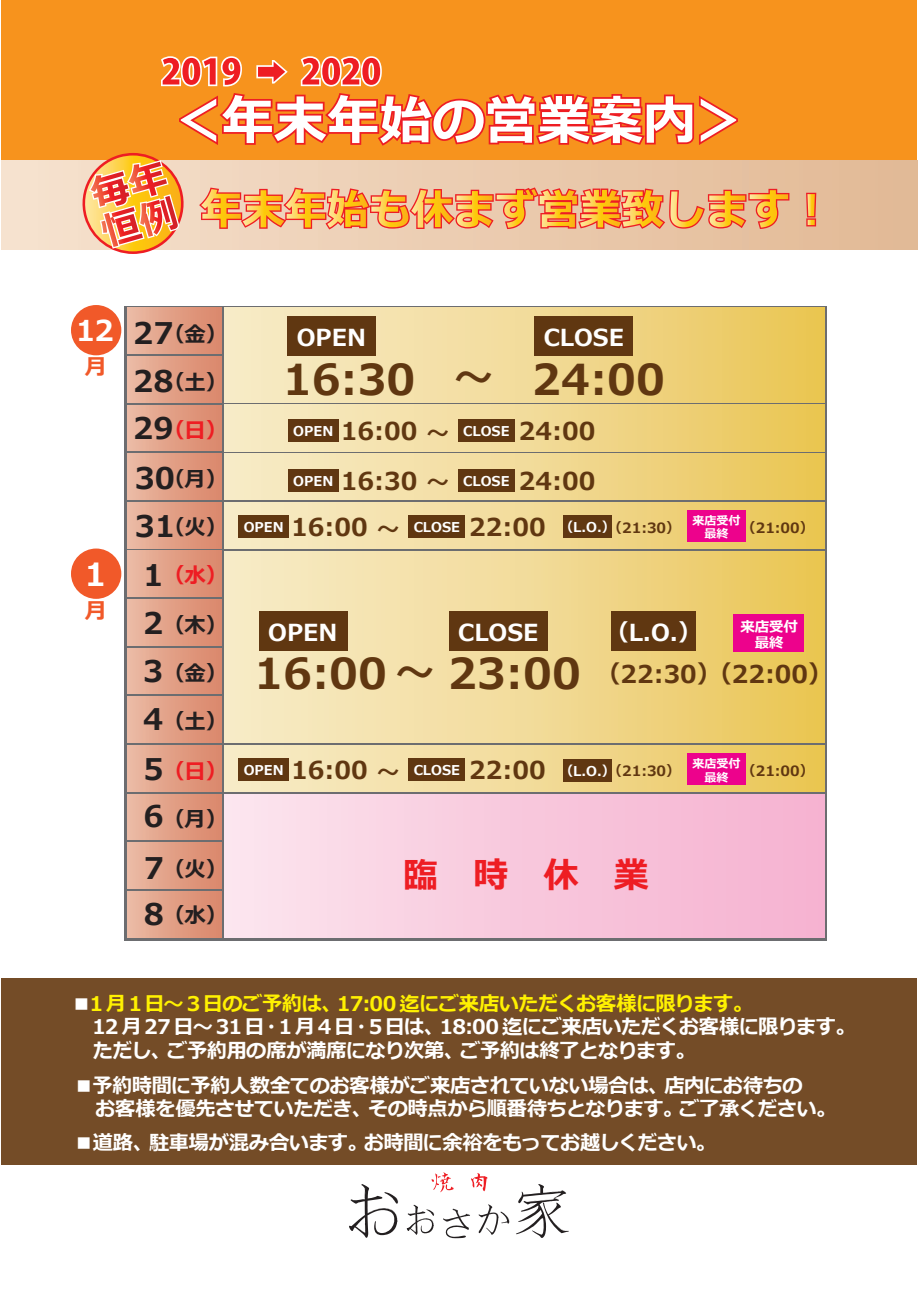
<style>
.page{position:relative;width:919px;height:1289px;background:#fff}
.page>*{position:absolute;margin:0;border:0;box-sizing:border-box;transform-origin:0 0}
.t1{font:700 42.6px "Meiryo";color:#603711}
.t2{font:700 35.1px "Meiryo";color:#ee1d23}
.t3{font:700 31.95px "Meiryo";color:#fff}
.t4{font:700 29.85px/48.3px "Meiryo";color:#231f20}
.t5{font:700 28.8px "Meiryo";color:#fff}
.t6{font:700 24.6px/49.5px "Meiryo";color:#603711}
.t7{font:700 24.45px "Meiryo";color:#603711}
.t8{font:700 23.4px "Meiryo";color:#fff}
.t9{font:700 22.35px "Meiryo";color:#f15929}
.t10{font:700 21.3px/46.2px "Meiryo";color:#231f20}
.t11{font:700 21.3px "Meiryo";color:#ee1d23}
.t12{font:700 20.25px/23.4px "Meiryo";letter-spacing:-.025em;color:#fff}
.t13{font:700 14.4px/16.2px "Meiryo";color:#fff;text-align:center}
.t14{font:700 14.1px "Meiryo";color:#603711}
.t15{font:700 13.5px "Meiryo";color:#fff}
.t16{font:700 12px "Meiryo";color:#fff}
.s1{font-size:38.4px}
.s2{font-size:22.2px}
.s3{font-size:13.5px;color:#fff}
.s4{color:#fff101}
</style>
<div class="page">
<svg style="left:125px;top:306px;width:701px;height:634px;background:#9f937f"></svg>
<svg style="left:349px;top:1184px;width:50px;height:54px"></svg>
<svg style="left:407px;top:1204px;width:28px;height:30px"></svg>
<svg style="left:443px;top:1208px;width:27px;height:30px"></svg>
<svg style="left:478px;top:1204px;width:32px;height:30px"></svg>
<svg style="left:516px;top:1184px;width:53px;height:54px"></svg>
<svg style="left:431px;top:1172px;width:22px;height:20px"></svg>
<svg style="left:471px;top:1173px;width:16px;height:18px"></svg>
<div style="left:2px;top:0;width:915px;height:163px;background:#f7931d"></div>
<svg style="left:2px;top:160px;width:915px;height:89px;background:#eacbae"></svg>
<div style="left:2px;top:978px;width:915px;height:187px;background:#744c27"></div>
<div style="left:127px;top:308px;width:95px;height:45px;background:linear-gradient(to right,#ebbaa4,#da8569)"></div>
<div style="left:127px;top:356px;width:95px;height:46px;background:linear-gradient(to right,#ebbaa4,#da8569)"></div>
<div style="left:127px;top:405px;width:95px;height:46px;background:linear-gradient(to right,#ebbaa4,#da8569)"></div>
<div style="left:127px;top:453px;width:95px;height:46px;background:linear-gradient(to right,#ebbaa4,#da8569)"></div>
<div style="left:127px;top:502px;width:95px;height:46px;background:linear-gradient(to right,#ebbaa4,#da8569)"></div>
<div style="left:127px;top:551px;width:95px;height:45px;background:linear-gradient(to right,#ebbaa4,#da8569)"></div>
<div style="left:127px;top:648px;width:95px;height:45px;background:linear-gradient(to right,#ebbaa4,#da8569)"></div>
<div style="left:127px;top:599px;width:95px;height:46px;background:linear-gradient(to right,#ebbaa4,#da8569)"></div>
<div style="left:127px;top:696px;width:95px;height:46px;background:linear-gradient(to right,#ebbaa4,#da8569)"></div>
<div style="left:127px;top:843px;width:95px;height:45px;background:linear-gradient(to right,#ebbaa4,#da8569)"></div>
<div style="left:127px;top:891px;width:95px;height:46px;background:linear-gradient(to right,#ebbaa4,#da8569)"></div>
<div style="left:225px;top:308px;width:599px;height:94px;background:linear-gradient(to right,#f5eacc,#eac659)"></div>
<div style="left:225px;top:551px;width:599px;height:192px;background:linear-gradient(to right,#f8edcf,#eac559)"></div>
<div style="left:225px;top:503px;width:599px;height:45px;background:linear-gradient(to right,#f8f1cf,#ebbb5b)"></div>
<div style="left:225px;top:405px;width:599px;height:46px;background:linear-gradient(to right,#f8edcf,#ebc659)"></div>
<div style="left:225px;top:746px;width:599px;height:45px;background:linear-gradient(to right,#f8f1cf,#ebbb5b)"></div>
<div style="left:225px;top:794px;width:599px;height:143px;background:linear-gradient(to right,#fbe4ed,#f5b0cf)"></div>
<div style="left:71px;top:305px;width:50px;height:50px;background:#f15929;border-radius:50%"></div>
<div style="left:71px;top:548px;width:50px;height:51px;background:#f15929;border-radius:50%"></div>
<div style="left:127px;top:745px;width:95px;height:46px;background:linear-gradient(to right,#ebbaa4,#da8569)"></div>
<div style="left:127px;top:794px;width:95px;height:46px;background:linear-gradient(to right,#ebbaa4,#da8569)"></div>
<div style="left:287px;top:317px;width:89px;height:39px;background:#603711"></div>
<div style="left:534px;top:317px;width:99px;height:39px;background:#603711"></div>
<div style="left:259px;top:611px;width:88px;height:39px;background:#603711"></div>
<div style="left:449px;top:611px;width:98px;height:39px;background:#603711"></div>
<div style="left:611px;top:611px;width:84px;height:39px;background:#603711"></div>
<div style="left:238px;top:515px;width:51px;height:23px;background:#603711"></div>
<div style="left:408px;top:515px;width:57px;height:23px;background:#603711"></div>
<div style="left:563px;top:515px;width:49px;height:23px;background:#603711"></div>
<div style="left:687px;top:510px;width:58px;height:31px;background:#ed028c"></div>
<div style="left:238px;top:758px;width:51px;height:23px;background:#603711"></div>
<div style="left:408px;top:758px;width:57px;height:23px;background:#603711"></div>
<div style="left:563px;top:758px;width:49px;height:23px;background:#603711"></div>
<div style="left:687px;top:753px;width:58px;height:31px;background:#ed028c"></div>
<div style="left:288px;top:419px;width:51px;height:23px;background:#603711"></div>
<div style="left:458px;top:419px;width:56px;height:23px;background:#603711"></div>
<div style="left:225px;top:454px;width:599px;height:46px;background:linear-gradient(to right,#f8edcf,#ebc659)"></div>
<div style="left:288px;top:469px;width:51px;height:22px;background:#603711"></div>
<div style="left:458px;top:469px;width:56px;height:22px;background:#603711"></div>
<div style="left:733px;top:614px;width:71px;height:37px;background:#ed028c"></div>
<svg style="left:179px;top:93px;width:559px;height:53px"></svg>
<svg style="left:199px;top:187px;width:590px;height:42px;background:#f2a661"></svg>
<svg style="left:806px;top:193px;width:10px;height:33px"></svg>
<svg style="left:77px;top:153px;width:109px;height:101px;background:#f4a26f"></svg>
<svg style="left:256px;top:60px;width:32px;height:24px"></svg>
<svg style="left:161px;top:56px;width:81px;height:30px"></svg>
<svg style="left:301px;top:56px;width:81px;height:30px"></svg>
<h3 class="t5" style="left:76px;top:310px;width:40px">12</h3>
<p class="t9" style="left:85px;top:351px;width:24px">月</p>
<h3 class="t3" style="left:84px;top:552px;width:23px">1</h3>
<p class="t9" style="left:85px;top:595px;width:24px">月</p>
<h3 class="t4" style="left:133px;top:310px;width:43px;text-align:center">27<br>28<br>29<br>30<br>31<br>1<br>2<br>3<br>4</h3>
<p class="t10" style="left:163px;top:312px;width:65px">（金）</p>
<p class="t10" style="left:163px;top:360px;width:65px">（土）</p>
<p class="t11" style="left:163px;top:415px;width:65px">（日）</p>
<p class="t10" style="left:163px;top:457px;width:65px">（月）</p>
<p class="t10" style="left:163px;top:505px;width:65px">（火）</p>
<p class="t11" style="left:163px;top:560px;width:65px">（水）</p>
<p class="t10" style="left:163px;top:603px;width:65px">（木）</p>
<p class="t10" style="left:163px;top:651px;width:65px">（金）</p>
<p class="t10" style="left:163px;top:699px;width:65px">（土）</p>
<p class="t8" style="left:297px;top:321px;width:71px">OPEN</p>
<p class="t8" style="left:544px;top:321px;width:82px">CLOSE</p>
<h1 class="t1" style="left:283px;top:349px;width:383px">16:30 <span class="s1">～</span> 24:00</h1>
<p class="t6" style="left:293px;top:408px;width:303px"><sup>OPEN</sup> 16:00 <span class="s2">～</span> <sup>CLOSE</sup> 24:00<br><sup>OPEN</sup> 16:30 <span class="s2">～</span> <sup>CLOSE</sup> 24:00</p>
<p class="t16" style="left:692px;top:512px;width:49px">来店受付</p>
<p class="t6" style="left:291px;top:504px;width:110px">16:00 <span class="s2">～</span></p>
<p class="t6" style="left:469px;top:504px;width:78px">22:00</p>
<p class="t16" style="left:704px;top:525px;width:25px">最終</p>
<p class="t15" style="left:244px;top:517px;width:41px">OPEN</p>
<p class="t15" style="left:413px;top:518px;width:48px">CLOSE</p>
<p class="t14" style="left:559px;top:517px;width:122px"><span class="s3">（L.O.）</span>（21:30）</p>
<p class="t14" style="left:741px;top:517px;width:74px">（21:00）</p>
<p class="t8" style="left:268px;top:615px;width:71px">OPEN</p>
<p class="t8" style="left:458px;top:615px;width:82px">CLOSE</p>
<p class="t8" style="left:605px;top:615px;width:98px">（L.O.）</p>
<h1 class="t1" style="left:254px;top:644px;width:328px">16:00 <span class="s1">～</span> 23:00</h1>
<p class="t7" style="left:596px;top:657px;width:127px">（22:30）</p>
<p class="t13" style="left:740px;top:619px;width:59px">来店受付最終</p>
<p class="t7" style="left:707px;top:657px;width:127px">（22:00）</p>
<p class="t16" style="left:692px;top:755px;width:49px">来店受付</p>
<h3 class="t4" style="left:143px;top:747px;width:22px;line-height:47.4px">5<br>6</h3>
<p class="t11" style="left:163px;top:756px;width:65px">（日）</p>
<p class="t6" style="left:291px;top:747px;width:110px">16:00 <span class="s2">～</span></p>
<p class="t6" style="left:469px;top:747px;width:78px">22:00</p>
<p class="t16" style="left:704px;top:768px;width:25px">最終</p>
<p class="t15" style="left:244px;top:760px;width:41px">OPEN</p>
<p class="t15" style="left:413px;top:761px;width:48px">CLOSE</p>
<p class="t14" style="left:559px;top:760px;width:122px"><span class="s3">（L.O.）</span>（21:30）</p>
<p class="t14" style="left:741px;top:760px;width:74px">（21:00）</p>
<p class="t10" style="left:163px;top:797px;width:65px">（月）</p>
<p class="t10" style="left:163px;top:846px;width:65px">（火）（水）</p>
<h2 class="t2" style="left:403px;top:850px;width:248px">臨　時　休　業</h2>
<h3 class="t4" style="left:144px;top:846px;width:22px;line-height:46.2px">7<br>8</h3>
<p class="t12" style="left:71px;top:992px;width:785px">■<span class="s4">1 月1日～ 3日のご予約は、17:00 迄にご来店いただくお客様に限ります。<br></span>　12 月27 日～ 31日・1 月4 日・5日は、18:00 迄にご来店いただくお客様に限ります。　ただし、ご予約用の席が満席になり次第、ご予約は終了となります。</p>
<p class="t12" style="left:74px;top:1074px;width:763px">■予約時間に予約人数全てのお客様がご来店されていない場合は、店内にお待ちの<br>　お客様を優先させていただき、その時点から順番待ちとなります。ご了承ください。</p>
<p class="t12" style="left:74px;top:1131px;width:643px">■道路、駐車場が混み合います。お時間に余裕をもってお越しください。</p>
</div>
